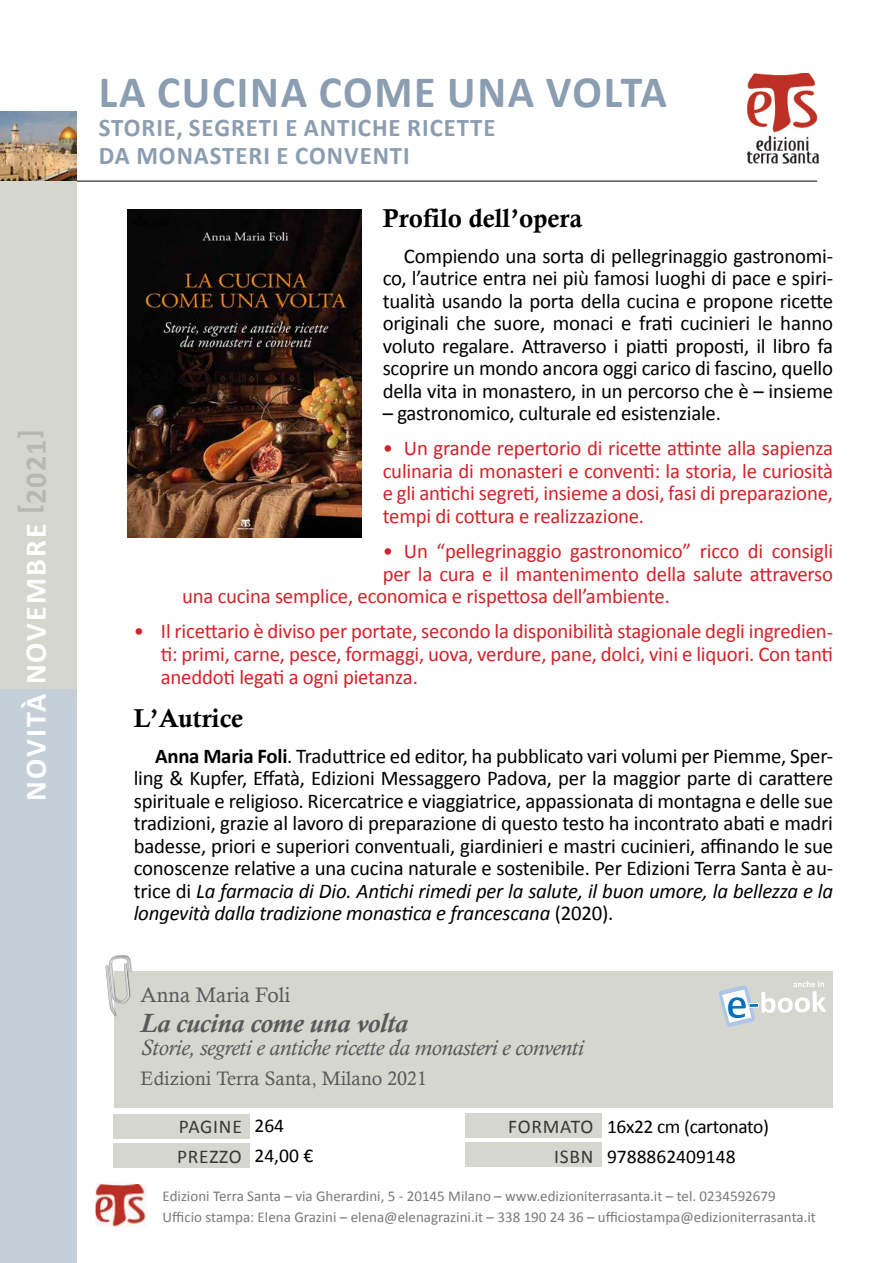
<style>
.page{position:relative;width:893px;height:1263px;background:#fff}
.page>*{position:absolute;margin:0;border:0;box-sizing:border-box;transform-origin:0 0}
.t1{font:700 45px "Calibri";letter-spacing:.04em;color:#8a9db1}
.t2{font:700 30px "Calibri";letter-spacing:.07em;color:#fff}
.t3{font:700 30px "Calibri";color:#b6b9b2}
.t4{font:italic 700 27px "Calisto";letter-spacing:-.01em;color:#58595b}
.t5{font:25.8px "Calis MT Bol";color:#000}
.t6{font:700 25.5px/28.5px "Calibri";letter-spacing:.04em;color:#8a9db1}
.t7{font:italic 22.5px "Calisto";letter-spacing:-.01em;color:#58595b}
.t8{font:21px/22.5px "Calibri";letter-spacing:-.01em;color:#000}
.t9{font:21px/22.5px "Calibri";letter-spacing:-.01em;color:#d2232a}
.t10{font:italic 21px "Calibri";letter-spacing:-.01em;color:#000}
.t11{font:21px "Calisto";color:#58595b}
.t12{font:19.5px/30px "Calibri";letter-spacing:-.02em;color:#000}
.t13{font:19.5px "Calisto";color:#58595b}
.t14{font:19.5px/29.5px "Calibri";letter-spacing:.04em;color:#383839}
.t15{font:19.5px/30px "Calibri";color:#000}
.t16{font:15px/20.7px "Calibri";color:#797a7d}
.s1{font-weight:700}
.s2{font-style:normal}
.s3{font-style:italic}
</style>
<div class="page">
<img style="left:748px;top:73px;width:71px;height:90px">
<img style="left:0;top:111px;width:77px;height:52px">
<img style="left:95px;top:1184px;width:52px;height:43px">
<div style="left:0;top:689px;width:77px;height:574px;background:#c4cfd7"></div>
<hr style="left:77px;top:181px;width:740px;height:1px;background:#000">
<div style="left:0;top:163px;width:77px;height:526px;background:#d5d7ce"></div>
<div style="left:114px;top:971px;width:719px;height:137px;background:#d5d7ce"></div>
<div style="left:105px;top:955px;width:27px;height:62px;background:#000;opacity:.43"></div>
<img style="left:105px;top:956px;width:26px;height:60px">
<div style="left:465px;top:1142px;width:137px;height:25px;background:#d5d7ce"></div>
<div style="left:465px;top:1113px;width:137px;height:25px;background:#d5d7ce"></div>
<div style="left:114px;top:1143px;width:136px;height:25px;background:#d5d7ce"></div>
<div style="left:114px;top:1114px;width:136px;height:25px;background:#d5d7ce"></div>
<img style="left:128px;top:209px;width:233px;height:329px">
<svg style="left:719px;top:981px;width:107px;height:46px"></svg>
<h2 class="t3" style="left:11px;top:439px;width:11px;rotate:-90deg">[</h2>
<h2 class="t3" style="left:17px;top:504px;width:65px;rotate:-90deg">2021</h2>
<h2 class="t3" style="left:11px;top:514px;width:11px;rotate:-90deg">]</h2>
<h2 class="t2" style="left:17px;top:800px;width:279px;rotate:-90deg">NOVITÀ NOVEMBRE</h2>
<h1 class="t1" style="left:99px;top:63px;width:570px">LA CUCINA COME UNA VOLTA</h1>
<p class="t6" style="left:99px;top:113px;width:398px">STORIE, SEGRETI E ANTICHE RICETTE<br>DA MONASTERI E CONVENTI</p>
<p class="t5" style="left:383px;top:204px;width:201px">Profilo dell’opera</p>
<p class="t8" style="left:404px;top:245px;width:431px">Compiendo una sorta di pellegrinaggio gastronomi-</p>
<p class="t8" style="left:383px;top:267px;width:452px">co ’l, autrice entra nei più famosi luoghi di pace e spiri-</p>
<p class="t9" style="left:134px;top:620px;width:12px">•</p>
<p class="t8" style="left:383px;top:290px;width:452px">tualità usando la porta della cucina e propone ricette</p>
<p class="t8" style="left:383px;top:312px;width:452px;text-align:justify">originali che suore, monaci e frati cucinieri le hanno voluto regalare. Attraverso i piatti proposti il, libro fa scoprire un mondo ancora oggi carico di fascino, quello della vita in monastero in, un percorso che è – insieme</p>
<p class="t8" style="left:383px;top:402px;width:340px">– gastronomico, culturale ed esistenziale.</p>
<p class="t9" style="left:404px;top:437px;width:431px">Un grande repertorio di ricette attinte alla sapienza</p>
<p class="t9" style="left:383px;top:437px;width:452px">•<br>culinaria di monasteri e conventi la: storia le, curiosità e gli antichi segreti, insieme a dosi, fasi di preparazione, tempi di cottura e realizzazione.</p>
<p class="t9" style="left:404px;top:540px;width:431px">Un “pellegrinaggio gastronomico” ricco di consigli</p>
<p class="t9" style="left:383px;top:540px;width:12px">•</p>
<p class="t9" style="left:383px;top:562px;width:452px">per la cura ile mantenimento della salute attraverso</p>
<p class="t9" style="left:182px;top:585px;width:489px">una cucina semplice, economica e rispettosa dell’ambiente.</p>
<p class="t9" style="left:161px;top:643px;width:674px">:t i primi, carne, pesce, formaggi, uova, verdure, pane, dolci, vini e liquori. Con tanti</p>
<p class="t9" style="left:161px;top:620px;width:674px">Il ricettario è diviso per portate, secondo la disponibilità stagionale degli ingredien-</p>
<p class="t9" style="left:161px;top:665px;width:259px">aneddoti legati a ogni pietanza.</p>
<p class="t5" style="left:134px;top:704px;width:111px">L’Autrice</p>
<p class="t8" style="left:134px;top:733px;width:701px;line-height:45px;text-align:right"><span class="s1">Anna Maria Foli</span>. Traduttrice ed editor, ha pubblicato vari volumi per Piemme, Sper&shy;spirituale e religioso. Ricercatrice e viaggiatrice, appassionata di montagna e delle sue</p>
<p class="t8" style="left:134px;top:812px;width:701px">tradizioni, grazie al lavoro di preparazione di questo testo ha incontrato abati e madri badesse, priori e superiori conventuali, giardinieri e mastri cucinieri, affinando le sue</p>
<p class="t10" style="left:134px;top:876px;width:701px"><span class="s2">trice di</span> La farmacia di Dio. Antichi rimedi per la salute il, buon umore la, bellezza lae</p>
<p class="t8" style="left:134px;top:767px;width:701px">ling &amp; Kupfer, Effatà, Edizioni Messaggero Padova, per la maggior parte di carattere</p>
<p class="t8" style="left:134px;top:846px;width:701px;line-height:45px">conoscenze relative a una cucina naturale e sostenibile. Per Edizioni Terra Santa è au&shy;<span class="s3">longevità dalla tradizione monastica e francescana</span> )2020 .(</p>
<p class="t11" style="left:141px;top:982px;width:151px">Anna Maria Foli</p>
<p class="t4" style="left:141px;top:1007px;width:269px">La cucina come una volta</p>
<p class="t7" style="left:141px;top:1035px;width:445px">Storie, segreti e antiche ricette da monasteri e conventi</p>
<p class="t13" style="left:141px;top:1067px;width:288px">Edizioni Terra Santa, Milano 2021</p>
<p class="t14" style="left:177px;top:1112px;width:66px">PAGINE<br>PREZZO</p>
<p class="t15" style="left:254px;top:1110px;width:60px">264<br>24,00 €</p>
<p class="t12" style="left:607px;top:1112px;width:163px">16x22 cm (cartonato(<br>9788862409148</p>
<p class="t14" style="left:508px;top:1112px;width:87px;text-align:right">FORMATO<br>ISBN</p>
<p class="t16" style="left:163px;top:1185px;width:655px">Edizioni Terra Santa – via Gherardini -5, 20145 Milano – www.edizioniterrasanta i t. – tel. 0234592679<br>Ufficio stampa: Elena Grazini – elena@elenagrazini i t. – 338 190 24 36 – ufficiostampa@edizioniterrasanta i t.</p>
</div>
